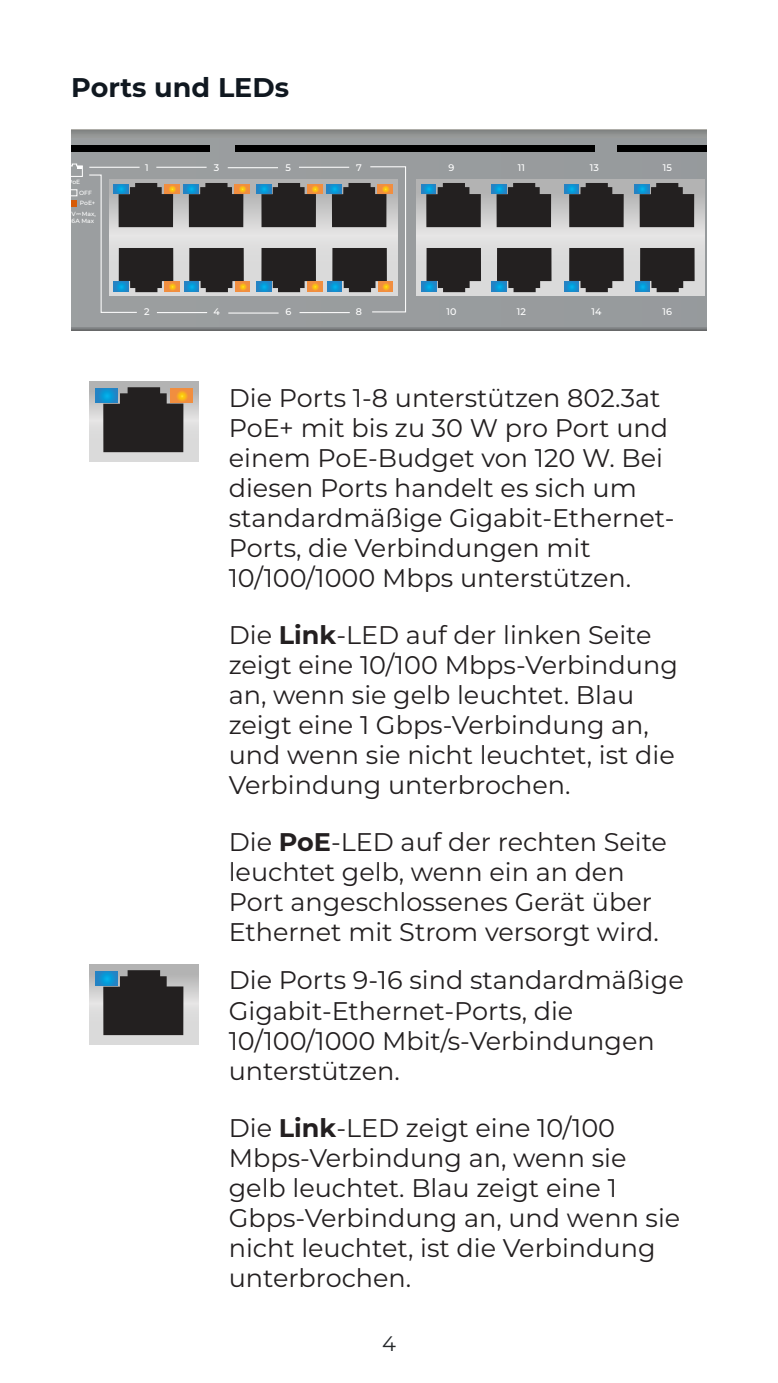
<style>
.page{position:relative;width:778px;height:1383px;background:#fff}
.page>*{position:absolute;margin:0;border:0;box-sizing:border-box;transform-origin:0 0}
.Heading_2{font:700 27px "Montserrat";color:#101820}
.Body{font:25.5px/30px "Montserrat";color:#231f20}
.t1{font:21px "Montserrat";color:#24272a}
.t2{font:500 9.6px "Montserrat";color:#fff}
.t3{font:500 6px/11.1px "Montserrat";color:#fff}
.s1{font-family:"SF Pro";font-weight:400}
.s2{font-weight:700}
</style>
<div class="page">
<svg style="left:71px;top:130px;width:635px;height:201px;background:#878989"></svg>
<div style="left:71px;top:138px;width:635px;height:188px;background:#999c9e"></div>
<div style="left:71px;top:146px;width:139px;height:6px;background:#000"></div>
<div style="left:235px;top:146px;width:359px;height:6px;background:#000"></div>
<div style="left:617px;top:146px;width:89px;height:6px;background:#000"></div>
<svg style="left:173px;top:179px;width:159px;height:116px;background:#d3d2d2"></svg>
<svg style="left:173px;top:184px;width:6px;height:9px"></svg>
<svg style="left:189px;top:183px;width:54px;height:44px;background:#2a2828"></svg>
<svg style="left:184px;top:184px;width:14px;height:9px"></svg>
<svg style="left:235px;top:184px;width:14px;height:9px"></svg>
<svg style="left:261px;top:183px;width:55px;height:44px;background:#2b2929"></svg>
<svg style="left:256px;top:184px;width:15px;height:9px"></svg>
<svg style="left:307px;top:184px;width:15px;height:9px"></svg>
<svg style="left:327px;top:184px;width:5px;height:9px"></svg>
<svg style="left:173px;top:282px;width:6px;height:9px"></svg>
<svg style="left:189px;top:248px;width:55px;height:44px;background:#2c2a2a"></svg>
<svg style="left:184px;top:282px;width:15px;height:9px"></svg>
<svg style="left:235px;top:282px;width:15px;height:9px"></svg>
<svg style="left:261px;top:248px;width:55px;height:44px;background:#2c292a"></svg>
<svg style="left:256px;top:282px;width:15px;height:9px"></svg>
<svg style="left:307px;top:282px;width:15px;height:9px"></svg>
<svg style="left:327px;top:282px;width:5px;height:9px"></svg>
<svg style="left:417px;top:179px;width:287px;height:116px;background:#d2d3d3"></svg>
<svg style="left:426px;top:183px;width:55px;height:44px;background:#302e2e"></svg>
<svg style="left:421px;top:184px;width:15px;height:9px"></svg>
<svg style="left:496px;top:183px;width:55px;height:44px;background:#2f2e2e"></svg>
<svg style="left:491px;top:184px;width:15px;height:9px"></svg>
<svg style="left:569px;top:183px;width:54px;height:44px;background:#2f2d2d"></svg>
<svg style="left:564px;top:184px;width:14px;height:9px"></svg>
<svg style="left:639px;top:183px;width:55px;height:44px;background:#302e2e"></svg>
<svg style="left:634px;top:184px;width:15px;height:9px"></svg>
<svg style="left:426px;top:248px;width:55px;height:44px;background:#313031"></svg>
<svg style="left:421px;top:282px;width:15px;height:9px"></svg>
<svg style="left:497px;top:248px;width:54px;height:44px;background:#302f30"></svg>
<svg style="left:492px;top:282px;width:14px;height:9px"></svg>
<svg style="left:569px;top:248px;width:54px;height:44px;background:#312f30"></svg>
<svg style="left:564px;top:282px;width:14px;height:9px"></svg>
<svg style="left:640px;top:248px;width:54px;height:44px;background:#312f30"></svg>
<svg style="left:635px;top:282px;width:14px;height:9px"></svg>
<hr style="left:156px;top:167px;width:50px;height:1px;background:#fff">
<hr style="left:228px;top:167px;width:50px;height:1px;background:#fff">
<hr style="left:299px;top:167px;width:50px;height:1px;background:#fff">
<hr style="left:157px;top:312px;width:50px;height:1px;background:#fff">
<hr style="left:228px;top:312px;width:50px;height:1px;background:#fff">
<hr style="left:299px;top:312px;width:51px;height:1px;background:#fff">
<svg style="left:332px;top:166px;width:74px;height:147px"></svg>
<svg style="left:71px;top:163px;width:102px;height:150px"></svg>
<svg style="left:89px;top:382px;width:110px;height:79px;background:#cececd"></svg>
<svg style="left:103px;top:387px;width:80px;height:65px;background:#2c2929"></svg>
<svg style="left:96px;top:389px;width:21px;height:13px"></svg>
<svg style="left:171px;top:389px;width:21px;height:13px"></svg>
<svg style="left:89px;top:964px;width:110px;height:80px;background:#cdcdcd"></svg>
<svg style="left:103px;top:970px;width:80px;height:65px;background:#302e2e"></svg>
<svg style="left:96px;top:971px;width:21px;height:14px"></svg>
<p class="Heading_2" style="left:71px;top:68px;width:219px">Ports und LEDs</p>
<p class="t3" style="left:79px;top:176px;width:14px;text-indent:-11px">PoE<br>OFF</p>
<p class="t3" style="left:65px;top:197px;width:33px;text-align:right">PoE+<br>57V<span class="s1">⎓</span>Max,</p>
<p class="t3" style="left:66px;top:215px;width:29px">0.6A Max</p>
<p class="t2" style="left:145px;top:160px;width:5px">1</p>
<p class="t2" style="left:214px;top:160px;width:7px">3</p>
<p class="t2" style="left:285px;top:160px;width:7px">5</p>
<p class="t2" style="left:356px;top:160px;width:7px">7</p>
<p class="t2" style="left:448px;top:160px;width:7px">9</p>
<p class="t2" style="left:518px;top:160px;width:9px">11</p>
<p class="t2" style="left:590px;top:160px;width:11px">13</p>
<p class="t2" style="left:662px;top:160px;width:11px">15</p>
<p class="t2" style="left:144px;top:305px;width:7px">2</p>
<p class="t2" style="left:213px;top:305px;width:8px">4</p>
<p class="t2" style="left:285px;top:305px;width:7px">6</p>
<p class="t2" style="left:356px;top:305px;width:8px">8</p>
<p class="t2" style="left:446px;top:305px;width:11px">10</p>
<p class="t2" style="left:517px;top:305px;width:11px">12</p>
<p class="t2" style="left:591px;top:305px;width:11px">14</p>
<p class="t2" style="left:662px;top:305px;width:11px">16</p>
<p class="Body" style="left:229px;top:381px;width:447px">Die Ports 1-8 unterstützen 802.3at<br>PoE+ mit bis zu 30 W pro Port und einem PoE-Budget von 120 W. Bei diesen Ports handelt es sich um standardmäßige Gigabit-Ethernet-<br>Ports, die Verbindungen mit<br>10/100/1000 Mbps unterstützen.</p>
<p class="Body" style="left:229px;top:618px;width:450px">Die <span class="s2">Link</span>-LED auf der linken Seite zeigt eine 10/100 Mbps-Verbindung an, wenn sie gelb leuchtet. Blau zeigt eine 1 Gbps-Verbindung an, und wenn sie nicht leuchtet, ist die<br>Verbindung unterbrochen.</p>
<p class="Body" style="left:229px;top:825px;width:440px">Die <span class="s2">PoE</span>-LED auf der rechten Seite leuchtet gelb, wenn ein an den<br>Port angeschlossenes Gerät über<br>Ethernet mit Strom versorgt wird.</p>
<p class="Body" style="left:229px;top:964px;width:456px">Die Ports 9-16 sind standardmäßige<br>Gigabit-Ethernet-Ports, die<br>10/100/1000 Mbit/s-Verbindungen unterstützen.</p>
<p class="Body" style="left:229px;top:1111px;width:453px">Die <span class="s2">Link</span>-LED zeigt eine 10/100<br>Mbps-Verbindung an, wenn sie gelb leuchtet. Blau zeigt eine 1<br>Gbps-Verbindung an, und wenn sie nicht leuchtet, ist die Verbindung unterbrochen.</p>
<p class="t1" style="left:382px;top:1328px;width:15px">4</p>
</div>
